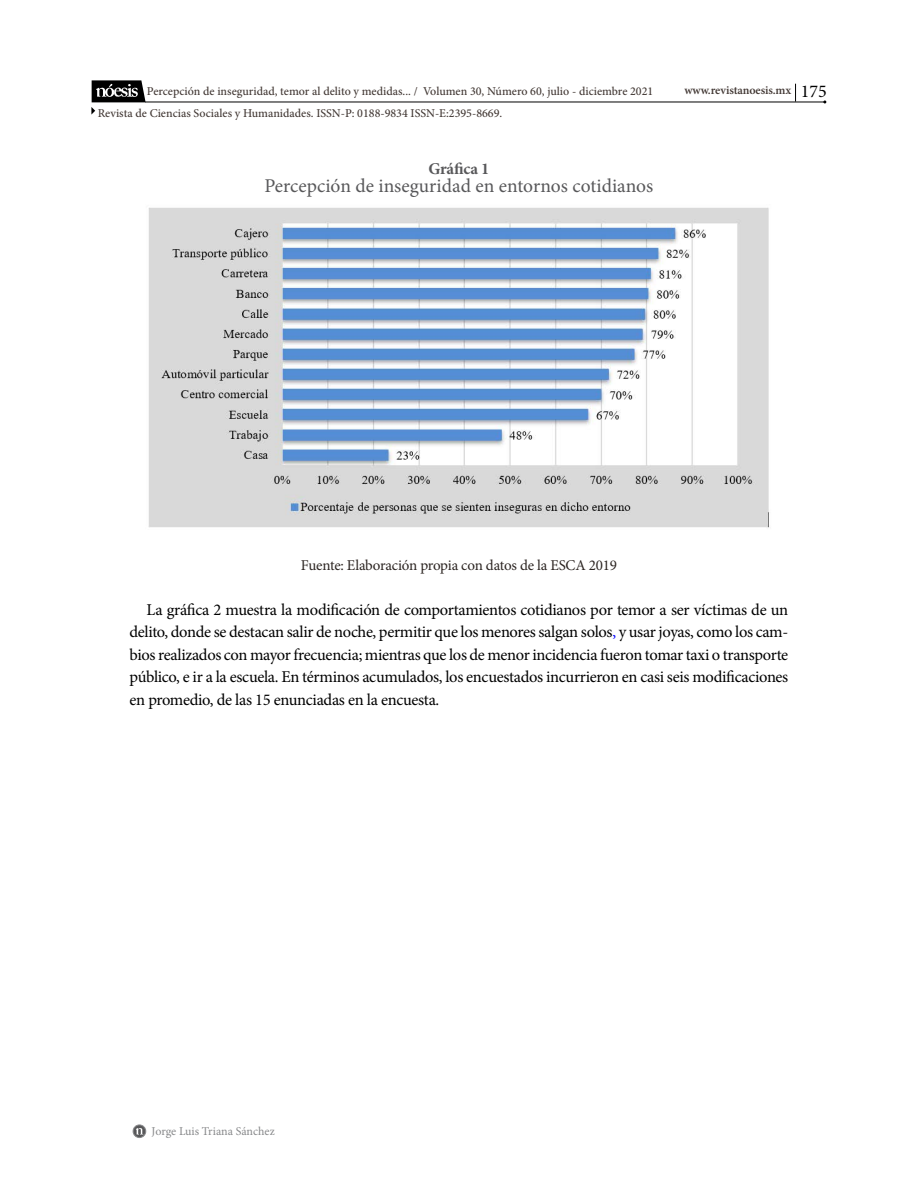
<style>
.page{position:relative;width:918px;height:1188px;background:#fff}
.page>*{position:absolute;margin:0;border:0;box-sizing:border-box;transform-origin:0 0}
.t1{font:19.5px "Minion Pro";color:#58585a}
.t2{font:16.5px/22.5px "Minion Pro";letter-spacing:-.02em;color:#000;text-align:justify}
.t3{font:700 16.5px "Minion Pro";letter-spacing:-.01em;color:#58585a}
.t4{font:15px "Minion Pro";letter-spacing:-.015em;color:#2c2522}
.t5{font:500 12px "Minion Pro";color:#423834}
.t6{font:600 12px "Minion Pro";letter-spacing:-.01em;color:#423834}
.t7{font:12px "Minion Pro";letter-spacing:-.005em;color:#87888a}
.s1{font-weight:400;font-size:18px;color:#000}
.s2{color:#00f}
</style>
<div class="page">
<div style="left:133px;top:1125px;width:13px;height:13px;background:#58585a;border-radius:50%"></div>
<div style="left:133px;top:1125px;width:13px;height:13px;border:1px solid #87888a;border-radius:50%"></div>
<svg style="left:136px;top:1128px;width:7px;height:7px"></svg>
<svg style="left:795px;top:84px;width:1px;height:18px"></svg>
<svg style="left:91px;top:80px;width:55px;height:35px"></svg>
<hr style="left:145px;top:102px;width:680px;height:1px;background:#000">
<img style="left:148px;top:207px;width:621px;height:321px">
<p class="t5" style="left:147px;top:83px;width:508px">Percepción de inseguridad, temor al delito y medidas... / Volumen 30, Número 60, julio - diciembre 2021</p>
<p class="t6" style="left:684px;top:82px;width:144px">www.revistanoesis.mx <span class="s1">175</span></p>
<p class="t5" style="left:98px;top:105px;width:406px">Revista de Ciencias Sociales y Humanidades. ISSN-P: 0188-9834 ISSN-E:2395-8669.</p>
<p class="t3" style="left:428px;top:157px;width:63px">Gráfica 1</p>
<p class="t1" style="left:265px;top:172px;width:390px">Percepción de inseguridad en entornos cotidianos</p>
<p class="t4" style="left:301px;top:555px;width:318px">Fuente: Elaboración propia con datos de la ESCA 2019</p>
<p class="t2" style="left:130px;top:598px;width:660px;text-indent:17px">La gráfica 2 muestra la modificación de comportamientos cotidianos por temor a ser víctimas de un delito, donde se destacan salir de noche, permitir que los menores salgan solos<span class="s2">,</span> y usar joyas, como los cam&shy;bios realizados con mayor frecuencia; mientras que los de menor incidencia fueron tomar taxi o transporte público, e ir a la escuela. En términos acumulados, los encuestados incurrieron en casi seis modificaciones en promedio, de las 15 enunciadas en la encuesta.</p>
<p class="t7" style="left:152px;top:1123px;width:125px">Jorge Luis Triana Sánchez</p>
</div>
